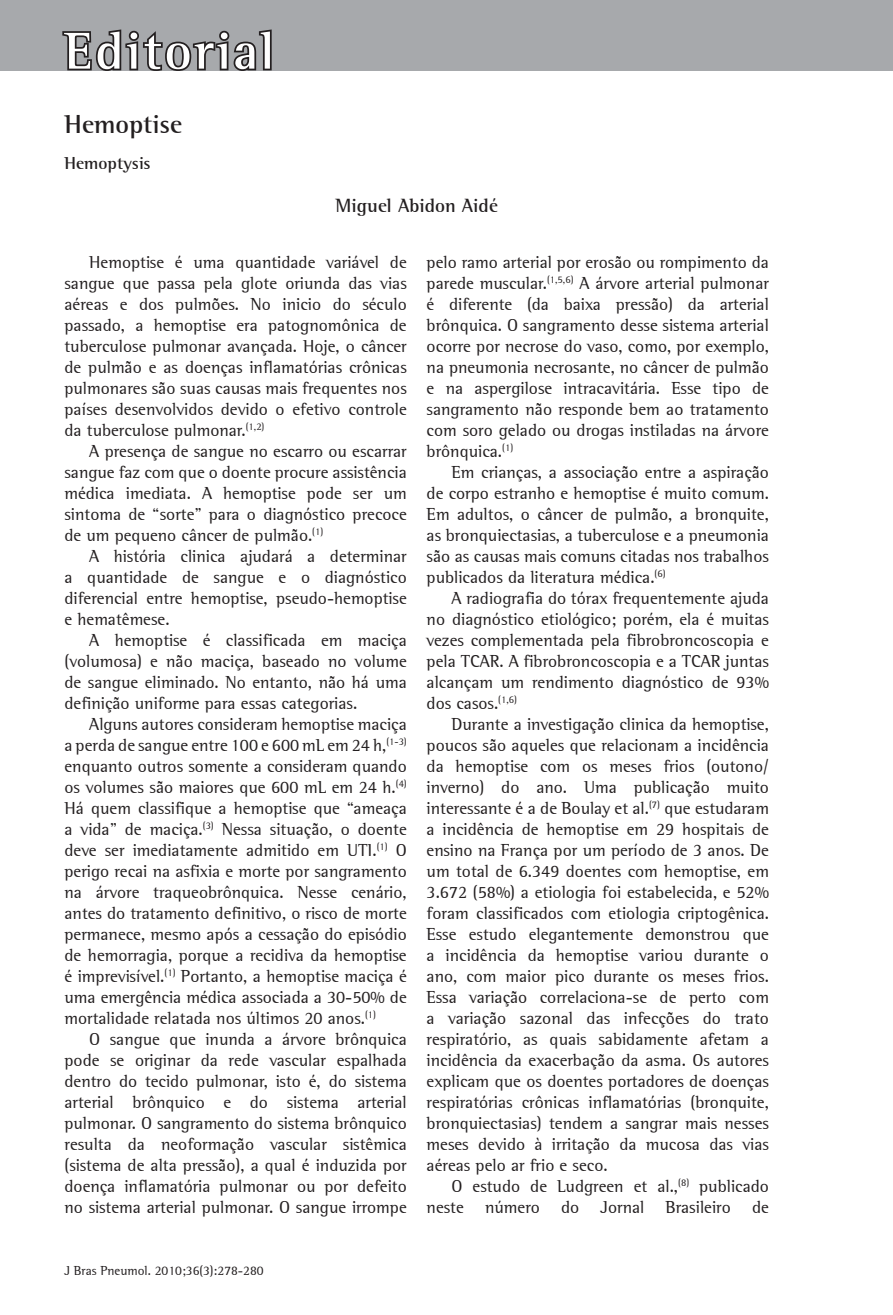
<style>
.page{position:relative;width:893px;height:1315px;background:#fff}
.page>*{position:absolute;margin:0;border:0;box-sizing:border-box;transform-origin:0 0}
.t1{font:700 52.5px "Libre Semi Serif S Si";letter-spacing:.05em;color:#fff}
.t2{font:700 26.25px "Libre Semi Serif S Si";color:#231f20}
.t3{font:700 19.25px "Libre Semi Serif S Si";color:#231f20}
.t4{font:17.5px/21px "Libre Semi Serif S Si";color:#231f20;text-align:justify}
.t5{font:700 17.5px "Libre Semi Serif S Si";color:#231f20}
.t6{font:13.12px "Libre Semi Serif S Si";color:#231f20}
</style>
<div class="page">
<div style="left:0;top:0;width:893px;height:70px;background:#a7a9ac"></div>
<svg style="left:61px;top:29px;width:212px;height:42px"></svg>
<h1 class="t1" style="left:64px;top:19px;width:211px">Editorial</h1>
<h2 class="t2" style="left:64px;top:108px;width:119px">Hemoptise</h2>
<p class="t5" style="left:64px;top:152px;width:88px">Hemoptysis</p>
<p class="t3" style="left:336px;top:194px;width:164px">Miguel Abidon Aidé</p>
<p class="t4" style="left:64px;top:251px;width:344px;text-indent:25px">Hemoptise é uma quantidade variável de sangue que passa pela glote oriunda das vias aéreas e dos pulmões. No inicio do século passado, a hemoptise era patognomônica de tuberculose pulmonar avançada. Hoje, o câncer de pulmão e as doenças inflamatórias crônicas pulmonares são suas causas mais frequentes nos países desenvolvidos devido o efetivo controle da tuberculose pulmonar.<sup>(1,2)</sup></p>
<p class="t4" style="left:64px;top:440px;width:344px;text-indent:25px">A presença de sangue no escarro ou escarrar sangue faz com que o doente procure assistência médica imediata. A hemoptise pode ser um sintoma de “sorte” para o diagnóstico precoce de um pequeno câncer de pulmão.<sup>(1)</sup></p>
<p class="t4" style="left:64px;top:545px;width:344px;text-indent:25px">A história clinica ajudará a determinar a quantidade de sangue e o diagnóstico diferencial entre hemoptise, pseudo-hemoptise e hematêmese.</p>
<p class="t4" style="left:64px;top:629px;width:344px;text-indent:25px">A hemoptise é classificada em maciça (volumosa) e não maciça, baseado no volume de sangue eliminado. No entanto, não há uma definição uniforme para essas categorias.</p>
<p class="t4" style="left:64px;top:713px;width:344px;text-indent:25px">Alguns autores consideram hemoptise maciça a perda de sangue entre 100 e 600 mL em 24 h,<sup>(1-3) </sup>enquanto outros somente a consideram quando os volumes são maiores que 600 mL em 24 h.<sup>(4)<br></sup>Há quem classifique a hemoptise que “ameaça a vida” de maciça.<sup>(3)</sup> Nessa situação, o doente deve ser imediatamente admitido em UTI.<sup>(1)</sup> O perigo recai na asfixia e morte por sangramento na árvore traqueobrônquica. Nesse cenário, antes do tratamento definitivo, o risco de morte permanece, mesmo após a cessação do episódio de hemorragia, porque a recidiva da hemoptise é imprevisível.<sup>(1)</sup> Portanto, a hemoptise maciça é uma emergência médica associada a 30-50% de mortalidade relatada nos últimos 20 anos.<sup>(1)</sup></p>
<p class="t4" style="left:64px;top:1028px;width:344px;text-indent:25px">O sangue que inunda a árvore brônquica pode se originar da rede vascular espalhada dentro do tecido pulmonar, isto é, do sistema arterial brônquico e do sistema arterial pulmonar. O sangramento do sistema brônquico resulta da neoformação vascular sistêmica (sistema de alta pressão), a qual é induzida por doença inflamatória pulmonar ou por defeito no sistema arterial pulmonar. O sangue irrompe</p>
<p class="t4" style="left:427px;top:251px;width:344px">pelo ramo arterial por erosão ou rompimento da parede muscular.<sup>(1,5,6)</sup> A árvore arterial pulmonar é diferente (da baixa pressão) da arterial brônquica. O sangramento desse sistema arterial ocorre por necrose do vaso, como, por exemplo, na pneumonia necrosante, no câncer de pulmão e na aspergilose intracavitária. Esse tipo de sangramento não responde bem ao tratamento com soro gelado ou drogas instiladas na árvore brônquica.<sup>(1)</sup></p>
<p class="t4" style="left:427px;top:461px;width:344px;text-indent:25px">Em crianças, a associação entre a aspiração de corpo estranho e hemoptise é muito comum.<br>Em adultos, o câncer de pulmão, a bronquite, as bronquiectasias, a tuberculose e a pneumonia são as causas mais comuns citadas nos trabalhos publicados da literatura médica.<sup>(6)</sup></p>
<p class="t4" style="left:427px;top:587px;width:344px;text-indent:25px">A radiografia do tórax frequentemente ajuda no diagnóstico etiológico; porém, ela é muitas vezes complementada pela fibrobroncoscopia e pela TCAR. A fibrobroncoscopia e a TCAR juntas alcançam um rendimento diagnóstico de 93% dos casos.<sup>(1,6)</sup></p>
<p class="t4" style="left:427px;top:713px;width:344px;text-indent:25px">Durante a investigação clinica da hemoptise, poucos são aqueles que relacionam a incidência da hemoptise com os meses frios (outono/ inverno) do ano. Uma publicação muito interessante é a de Boulay et al.<sup>(7)</sup> que estudaram a incidência de hemoptise em 29 hospitais de ensino na França por um período de 3 anos. De um total de 6.349 doentes com hemoptise, em 3.672 (58%) a etiologia foi estabelecida, e 52% foram classificados com etiologia criptogênica.<br>Esse estudo elegantemente demonstrou que a incidência da hemoptise variou durante o ano, com maior pico durante os meses frios.<br>Essa variação correlaciona-se de perto com a variação sazonal das infecções do trato respiratório, as quais sabidamente afetam a incidência da exacerbação da asma. Os autores explicam que os doentes portadores de doenças respiratórias crônicas inflamatórias (bronquite, bronquiectasias) tendem a sangrar mais nesses meses devido à irritação da mucosa das vias aéreas pelo ar frio e seco.</p>
<p class="t4" style="left:427px;top:1175px;width:344px;text-align:right">O estudo de Ludgreen et al.,<sup>(8)</sup> publicado neste número do Jornal Brasileiro de</p>
<p class="t6" style="left:64px;top:1263px;width:201px">J Bras Pneumol. 2010;36(3):278-280</p>
</div>
